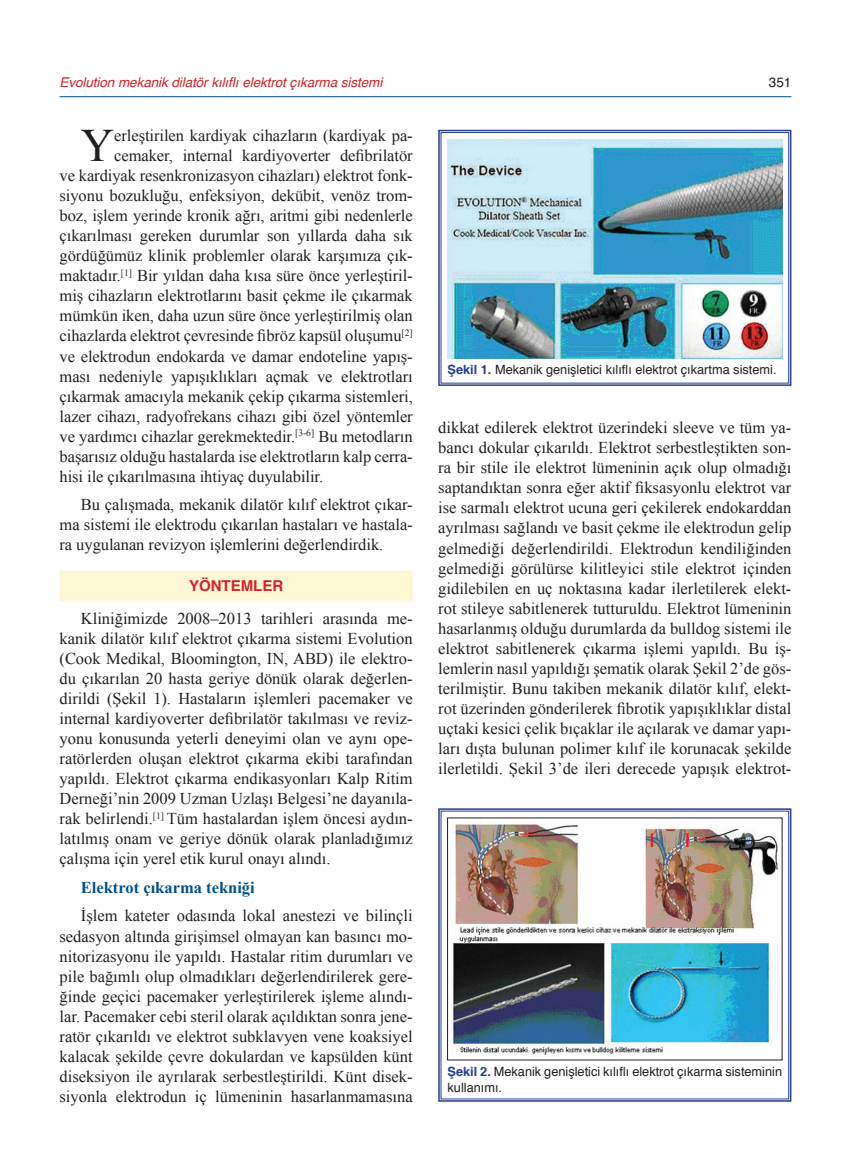
<style>
.page{position:relative;width:851px;height:1170px;background:#fff}
.page>*{position:absolute;margin:0;border:0;box-sizing:border-box;transform-origin:0 0}
.t1{font:46.35px "Times New Roman";color:#231f20}
.t2{font:16.5px/20.1px "Times New Roman";letter-spacing:-.005em;color:#231f20;text-align:justify}
.t3{font:700 16.5px "Times New Roman";color:#01508b}
.t4{font:700 15px "Helvetica";color:#d1232a}
.t5{font:italic 13.5px "Helvetica";letter-spacing:-.005em;color:#d1232a}
.t6{font:13.5px "Helvetica";color:#231f20}
.t7{font:12.75px/16.5px "Helvetica";color:#231f20}
.s1{font-weight:700;color:#253f8e}
</style>
<div class="page">
<div style="left:60px;top:570px;width:352px;height:30px;background:#fef7d4"></div>
<hr style="left:60px;top:96px;width:731px;height:1px;background:#01508b">
<img style="left:438px;top:129px;width:354px;height:257px">
<img style="left:438px;top:808px;width:354px;height:294px">
<p class="t5" style="left:60px;top:71px;width:324px">Evolution mekanik dilatör kılıflı elektrot çıkarma sistemi</p>
<p class="t6" style="left:768px;top:73px;width:24px">351</p>
<h1 class="t1" style="left:81px;top:114px;width:35px">Y</h1>
<p class="t2" style="left:114px;top:125px;width:300px">erleştirilen kardiyak cihazların (kardiyak pa-</p>
<p class="t2" style="left:114px;top:145px;width:300px">cemaker, internal kardiyoverter defibrilatör</p>
<p class="t2" style="left:60px;top:165px;width:354px">ve kardiyak resenkronizasyon cihazları) elektrot fonk-</p>
<p class="t2" style="left:60px;top:185px;width:354px">siyonu bozukluğu, enfeksiyon, dekübit, venöz trom-</p>
<p class="t2" style="left:60px;top:205px;width:354px">boz, işlem yerinde kronik ağrı, aritmi gibi nedenlerle</p>
<p class="t2" style="left:60px;top:225px;width:354px">çıkarılması gereken durumlar son yıllarda daha sık</p>
<p class="t2" style="left:60px;top:245px;width:354px">gördüğümüz klinik problemler olarak karşımıza çık-</p>
<p class="t2" style="left:60px;top:265px;width:354px">maktadır.<sup>[1]</sup> Bir yıldan daha kısa süre önce yerleştiril-</p>
<p class="t2" style="left:60px;top:285px;width:354px">miş cihazların elektrotlarını basit çekme ile çıkarmak</p>
<p class="t2" style="left:60px;top:305px;width:354px">mümkün iken, daha uzun süre önce yerleştirilmiş olan</p>
<p class="t2" style="left:60px;top:325px;width:354px">cihazlarda elektrot çevresinde fibröz kapsül oluşumu<sup>[2]</sup></p>
<p class="t2" style="left:60px;top:345px;width:354px">ve elektrodun endokarda ve damar endoteline yapış-</p>
<p class="t2" style="left:60px;top:366px;width:354px">ması nedeniyle yapışıklıkları açmak ve elektrotları</p>
<p class="t2" style="left:60px;top:386px;width:354px">çıkarmak amacıyla mekanik çekip çıkarma sistemleri,</p>
<p class="t2" style="left:60px;top:406px;width:354px">lazer cihazı, radyofrekans cihazı gibi özel yöntemler</p>
<p class="t2" style="left:60px;top:426px;width:354px">ve yardımcı cihazlar gerekmektedir.<sup>[3-6]</sup> Bu metodların</p>
<p class="t2" style="left:60px;top:446px;width:354px">başarısız olduğu hastalarda ise elektrotların kalp cerra-</p>
<p class="t2" style="left:60px;top:466px;width:265px">hisi ile çıkarılmasına ihtiyaç duyulabilir.</p>
<p class="t2" style="left:60px;top:494px;width:354px;text-indent:21px">Bu çalışmada, mekanik dilatör kılıf elektrot çıkar&shy;ma sistemi ile elektrodu çıkarılan hastaları ve hastala&shy;ra uygulanan revizyon işlemlerini değerlendirdik.</p>
<p class="t4" style="left:189px;top:575px;width:96px">YÖNTEMLER</p>
<p class="t2" style="left:60px;top:608px;width:354px;text-indent:21px">Kliniğimizde 2008–2013 tarihleri arasında me&shy;kanik dilatör kılıf elektrot çıkarma sistemi Evolution (Cook Medikal, Bloomington, IN, ABD) ile elektro&shy;du çıkarılan 20 hasta geriye dönük olarak değerlen&shy;dirildi (Şekil 1). Hastaların işlemleri pacemaker ve internal kardiyoverter defibrilatör takılması ve reviz&shy;yonu konusunda yeterli deneyimi olan ve aynı ope&shy;ratörlerden oluşan elektrot çıkarma ekibi tarafından yapıldı. Elektrot çıkarma endikasyonları Kalp Ritim Derneği’nin 2009 Uzman Uzlaşı Belgesi’ne dayanıla&shy;rak belirlendi.<sup>[1]</sup> Tüm hastalardan işlem öncesi aydın&shy;latılmış onam ve geriye dönük olarak planladığımız çalışma için yerel etik kurul onayı alındı.</p>
<p class="t3" style="left:81px;top:875px;width:175px">Elektrot çıkarma tekniği</p>
<p class="t2" style="left:60px;top:905px;width:354px;text-indent:21px">İşlem kateter odasında lokal anestezi ve bilinçli sedasyon altında girişimsel olmayan kan basıncı mo&shy;nitorizasyonu ile yapıldı. Hastalar ritim durumları ve pile bağımlı olup olmadıkları değerlendirilerek gere&shy;ğinde geçici pacemaker yerleştirilerek işleme alındı&shy;lar. Pacemaker cebi steril olarak açıldıktan sonra jene&shy;ratör çıkarıldı ve elektrot subklavyen vene koaksiyel kalacak şekilde çevre dokulardan ve kapsülden künt diseksiyon ile ayrılarak serbestleştirildi. Künt disek&shy;siyonla elektrodun iç lümeninin hasarlanmamasına</p>
<p class="t7" style="left:447px;top:362px;width:330px"><span class="s1">Şekil 1.</span> Mekanik genişletici kılıflı elektrot çıkartma sistemi.</p>
<p class="t2" style="left:438px;top:417px;width:354px">dikkat edilerek elektrot üzerindeki sleeve ve tüm ya&shy;bancı dokular çıkarıldı. Elektrot serbestleştikten son&shy;ra bir stile ile elektrot lümeninin açık olup olmadığı saptandıktan sonra eğer aktif fiksasyonlu elektrot var ise sarmalı elektrot ucuna geri çekilerek endokarddan ayrılması sağlandı ve basit çekme ile elektrodun gelip gelmediği değerlendirildi. Elektrodun kendiliğinden gelmediği görülürse kilitleyici stile elektrot içinden gidilebilen en uç noktasına kadar ilerletilerek elekt&shy;rot stileye sabitlenerek tutturuldu. Elektrot lümeninin hasarlanmış olduğu durumlarda da bulldog sistemi ile elektrot sabitlenerek çıkarma işlemi yapıldı. Bu iş&shy;lemlerin nasıl yapıldığı şematik olarak Şekil 2’de gös&shy;terilmiştir. Bunu takiben mekanik dilatör kılıf, elekt&shy;rot üzerinden gönderilerek fibrotik yapışıklıklar distal uçtaki kesici çelik bıçaklar ile açılarak ve damar yapı&shy;ları dışta bulunan polimer kılıf ile korunacak şekilde ilerletildi. Şekil 3’de ileri derecede yapışık elektrot-</p>
<p class="t7" style="left:447px;top:1063px;width:336px"><span class="s1">Şekil 2.</span> Mekanik genişletici kılıflı elektrot çıkarma sisteminin kullanımı.</p>
</div>
